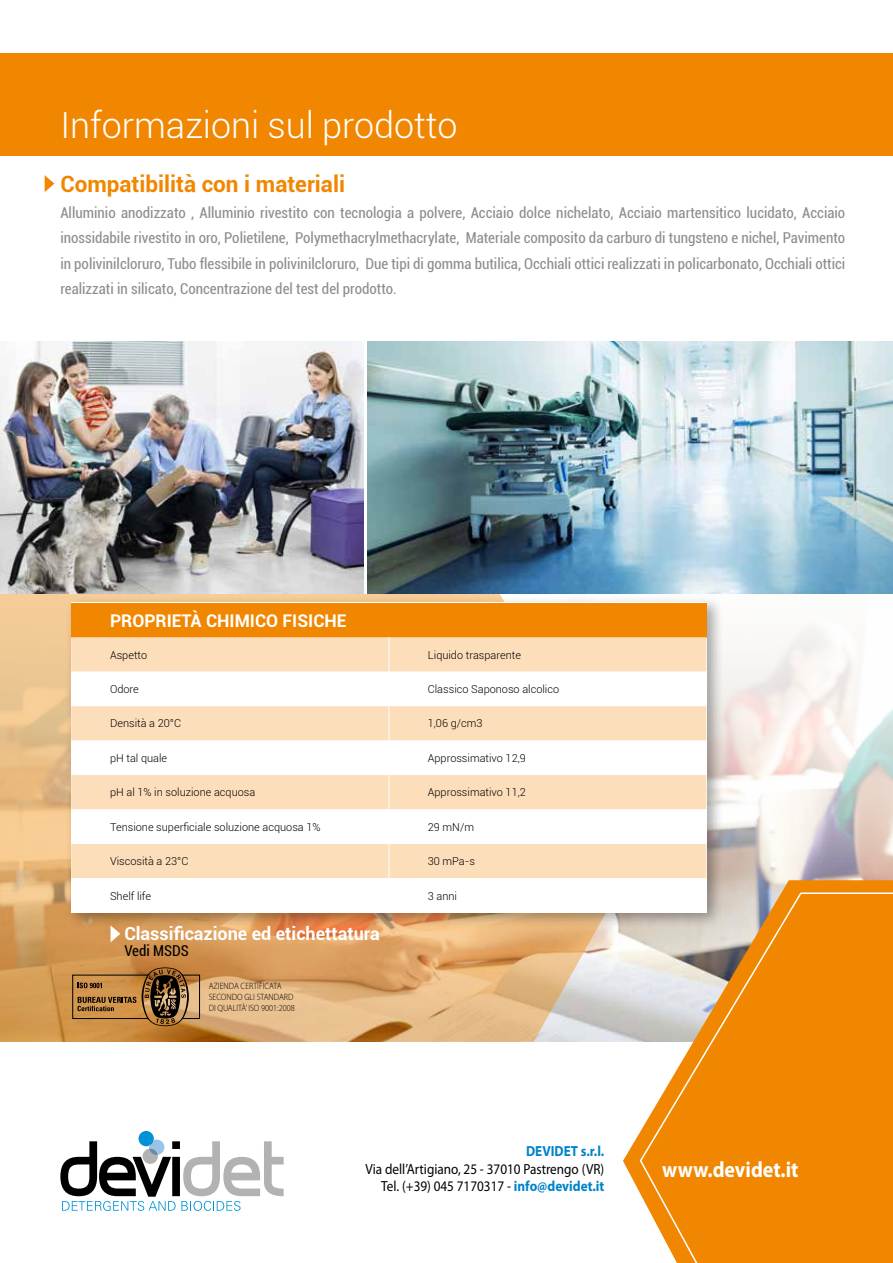
<style>
.page{position:relative;width:893px;height:1263px;background:#fff}
.page>*{position:absolute;margin:0;border:0;box-sizing:border-box;transform-origin:0 0}
.t1{font:300 36px "Roboto";color:#fff}
.t2{font:700 22.5px "Roboto";color:#f18700}
.t3{font:700 22.2px "Myriad Pro";color:#fff;scale:.9 1}
.t4{font:700 18px "Roboto";color:#fff}
.t5{font:700 17.55px "Roboto";color:#fff}
.t6{font:condensed 15px/25.5px "Roboto";color:#8e8e8d;text-align:justify}
.t7{font:condensed 15px "Roboto";color:#000}
.t8{font:14.7px/17.5px "Myriad Pro";color:#000;text-align:right;scale:.9 1}
.t9{font:700 14.7px "Myriad Pro";color:#0083c8;scale:.9 1}
.t10{font:300 10.95px "Roboto";color:#000}
.t11{font:300 9.15px/10.9px "Myriad Pro";color:#000;scale:.9 1}
.s1{font-weight:700;color:#0083c8}
</style>
<div class="page">
<img style="left:724px;top:626px;width:169px;height:254px">
<svg style="left:0;top:594px;width:623px;height:448px;background:#dfb17a"></svg>
<svg style="left:74px;top:977px;width:124px;height:40px;background:#d09651"></svg>
<div style="left:72px;top:975px;width:128px;height:44px;border:1px solid #000"></div>
<svg style="left:78px;top:982px;width:24px;height:6px"></svg>
<svg style="left:78px;top:997px;width:58px;height:14px"></svg>
<svg style="left:142px;top:967px;width:47px;height:59px;background:#77552f"></svg>
<div style="left:0;top:53px;width:893px;height:103px;background:#f18700"></div>
<svg style="left:623px;top:880px;width:270px;height:311px"></svg>
<svg style="left:639px;top:892px;width:254px;height:371px;background:#ec9525"></svg>
<svg style="left:60px;top:1131px;width:224px;height:80px"></svg>
<svg style="left:45px;top:175px;width:9px;height:17px"></svg>
<img style="left:0;top:341px;width:364px;height:253px">
<img style="left:367px;top:341px;width:526px;height:253px">
<div style="left:65px;top:596px;width:659px;height:333px;background:#000;opacity:.33"></div>
<div style="left:71px;top:603px;width:635px;height:34px;background:#f18700"></div>
<div style="left:71px;top:637px;width:635px;height:35px;background:#fddebb"></div>
<svg style="left:71px;top:672px;width:635px;height:241px"></svg>
<hr style="left:389px;top:637px;width:1px;height:35px;background:#fff">
<hr style="left:389px;top:672px;width:1px;height:34px;background:#fff">
<hr style="left:389px;top:706px;width:1px;height:34px;background:#fff">
<hr style="left:389px;top:740px;width:1px;height:35px;background:#fff">
<hr style="left:389px;top:775px;width:1px;height:34px;background:#fff">
<hr style="left:389px;top:809px;width:1px;height:35px;background:#fff">
<hr style="left:389px;top:844px;width:1px;height:34px;background:#fff">
<hr style="left:389px;top:878px;width:1px;height:35px;background:#fff">
<svg style="left:111px;top:925px;width:9px;height:17px"></svg>
<h1 class="t1" style="left:60px;top:100px;width:398px">Informazioni sul prodotto</h1>
<h2 class="t2" style="left:60px;top:168px;width:286px">Compatibilità con i materiali</h2>
<p class="t6" style="left:60px;top:199px;width:786px">Alluminio anodizzato , Alluminio rivestito con tecnologia a polvere, Acciaio dolce nichelato, Acciaio martensitico lucidato, Acciaio inossidabile rivestito in oro, Polietilene, Polymethacrylmethacrylate, Materiale composito da carburo di tungsteno e nichel, Pavimento in polivinilcloruro, Tubo flessibile in polivinilcloruro, Due tipi di gomma butilica, Occhiali ottici realizzati in policarbonato, Occhiali ottici realizzati in silicato, Concentrazione del test del prodotto.</p>
<p class="t5" style="left:110px;top:608px;width:238px">PROPRIETÀ CHIMICO FISICHE</p>
<p class="t10" style="left:110px;top:647px;width:39px">Aspetto</p>
<p class="t10" style="left:428px;top:647px;width:95px">Liquido trasparente</p>
<p class="t10" style="left:110px;top:681px;width:30px">Odore</p>
<p class="t10" style="left:428px;top:681px;width:133px">Classico Saponoso alcolico</p>
<p class="t10" style="left:110px;top:716px;width:72px">Densità a 20°C</p>
<p class="t10" style="left:428px;top:716px;width:56px">1,06 g/cm3</p>
<p class="t10" style="left:110px;top:750px;width:59px">pH tal quale</p>
<p class="t10" style="left:428px;top:750px;width:100px">Approssimativo 12,9</p>
<p class="t10" style="left:110px;top:785px;width:147px">pH al 1% in soluzione acquosa</p>
<p class="t10" style="left:428px;top:785px;width:100px">Approssimativo 11,2</p>
<p class="t10" style="left:110px;top:819px;width:212px">Tensione superficiale soluzione acquosa 1%</p>
<p class="t10" style="left:428px;top:819px;width:48px">29 mN/m</p>
<p class="t10" style="left:110px;top:854px;width:80px">Viscosità a 23°C</p>
<p class="t10" style="left:428px;top:854px;width:49px">30 mPa-s</p>
<p class="t10" style="left:110px;top:888px;width:42px">Shelf life</p>
<p class="t10" style="left:428px;top:888px;width:31px">3 anni</p>
<p class="t4" style="left:124px;top:920px;width:257px">Classificazione ed etichettatura</p>
<p class="t7" style="left:124px;top:940px;width:66px">Vedi MSDS</p>
<p class="t11" style="left:209px;top:980px;width:97px">AZIENDA CERTIFICATA<br>SECONDO GLI STANDARD<br>DI QUALITÀ’ ISO 9001:2008</p>
<p class="t9" style="left:526px;top:1141px;width:88px">DEVIDET s.r.l.</p>
<p class="t8" style="left:366px;top:1159px;width:267px">Via dell’Artigiano, 25 - 37010 Pastrengo (VR)<br>Tel. (+39) 045 7170317 - <span class="s1">info@devidet.it</span></p>
<h3 class="t3" style="left:662px;top:1155px;width:153px">www.devidet.it</h3>
</div>
